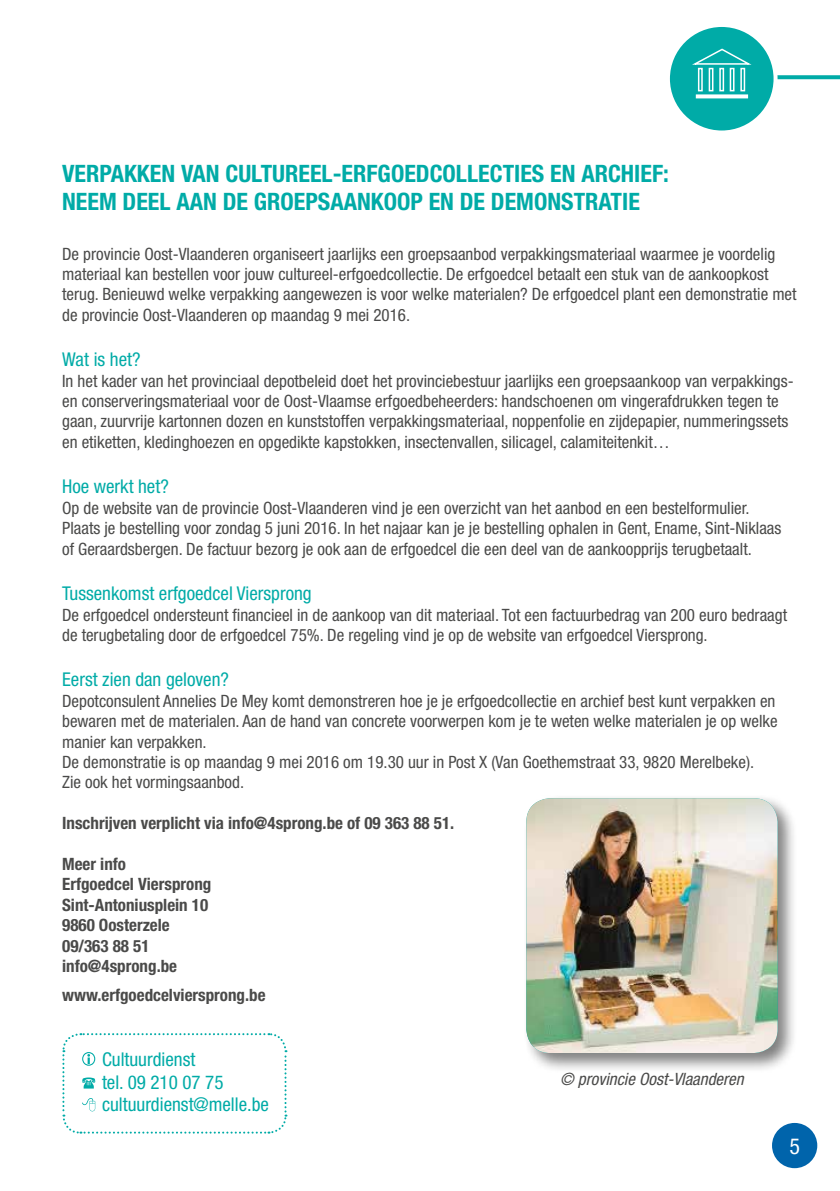
<style>
.page{position:relative;width:840px;height:1191px;background:#fff}
.page>*{position:absolute;margin:0;border:0;box-sizing:border-box;transform-origin:0 0}
.t1{font:700 condensed 24px/28.8px "Helvetica Neue LT Std";color:#00aba7}
.t2{font:condensed 22px "Helvetica Neue";color:#fff}
.t3{font:condensed 19px/22.8px "Helvetica Neue LT Std";color:#00aba7}
.t4{font:condensed 17px/20.4px "Helvetica Neue LT Std";color:#4a4a49}
.t5{font:700 condensed 17px/20.4px "Helvetica Neue LT Std";color:#4a4a49}
.t6{font:italic condensed 17px "Helvetica Neue LT Std";color:#4a4a49}
</style>
<div class="page">
<div style="left:771px;top:1123px;width:45px;height:45px;background:#0064ab;border-radius:50%"></div>
<svg style="left:62px;top:1033px;width:225px;height:101px"></svg>
<svg style="left:777px;top:75px;width:62px;height:4px"></svg>
<div style="left:667px;top:25px;width:108px;height:107px;background:#00aba7;border-radius:50%"></div>
<div style="left:665px;top:23px;width:112px;height:111px;border:4px solid #fff;border-radius:50%"></div>
<div style="left:740px;top:68px;width:4px;height:23px;border:2px solid #fff"></div>
<div style="left:729px;top:68px;width:5px;height:23px;border:2px solid #fff"></div>
<div style="left:719px;top:68px;width:4px;height:23px;border:2px solid #fff"></div>
<div style="left:708px;top:68px;width:5px;height:23px;border:2px solid #fff"></div>
<div style="left:697px;top:68px;width:5px;height:23px;border:2px solid #fff"></div>
<svg style="left:692px;top:48px;width:58px;height:17px"></svg>
<div style="left:695px;top:94px;width:52px;height:4px;border:2px solid #fff"></div>
<div style="left:522px;top:794px;width:275px;height:279px;background:#000;opacity:.5"></div>
<img style="left:526px;top:798px;width:251px;height:255px">
<h1 class="t1" style="left:62px;top:158px;width:608px">VERPAKKEN VAN CULTUREEL-ERFGOEDCOLLECTIES EN ARCHIEF:<br>NEEM DEEL AAN DE GROEPSAANKOOP EN DE DEMONSTRATIE</h1>
<p class="t4" style="left:62px;top:243px;width:735px">De provincie Oost-Vlaanderen organiseert jaarlijks een groepsaanbod verpakkingsmateriaal waarmee je voordelig materiaal kan bestellen voor jouw cultureel-erfgoedcollectie. De erfgoedcel betaalt een stuk van de aankoopkost terug. Benieuwd welke verpakking aangewezen is voor welke materialen? De erfgoedcel plant een demonstratie met de provincie Oost-Vlaanderen op maandag 9 mei 2016.</p>
<p class="t3" style="left:62px;top:348px;width:80px">Wat is het?</p>
<p class="t4" style="left:62px;top:370px;width:732px">In het kader van het provinciaal depotbeleid doet het provinciebestuur jaarlijks een groepsaankoop van verpakkings&shy;en conserveringsmateriaal voor de Oost-Vlaamse erfgoedbeheerders: handschoenen om vingerafdrukken tegen te gaan, zuurvrije kartonnen dozen en kunststoffen verpakkingsmateriaal, noppenfolie en zijdepapier, nummeringssets en etiketten, kledinghoezen en opgedikte kapstokken, insectenvallen, silicagel, calamiteitenkit…</p>
<p class="t3" style="left:62px;top:475px;width:108px">Hoe werkt het?</p>
<p class="t4" style="left:62px;top:497px;width:720px">Op de website van de provincie Oost-Vlaanderen vind je een overzicht van het aanbod en een bestelformulier.<br>Plaats je bestelling voor zondag 5 juni 2016. In het najaar kan je je bestelling ophalen in Gent, Ename, Sint-Niklaas of Geraardsbergen. De factuur bezorg je ook aan de erfgoedcel die een deel van de aankoopprijs terugbetaalt.</p>
<p class="t3" style="left:62px;top:582px;width:251px">Tussenkomst erfgoedcel Viersprong</p>
<p class="t4" style="left:62px;top:604px;width:726px">De erfgoedcel ondersteunt financieel in de aankoop van dit materiaal. Tot een factuurbedrag van 200 euro bedraagt de terugbetaling door de erfgoedcel 75%. De regeling vind je op de website van erfgoedcel Viersprong.</p>
<p class="t3" style="left:62px;top:668px;width:168px">Eerst zien dan geloven?</p>
<p class="t4" style="left:62px;top:690px;width:716px">Depotconsulent Annelies De Mey komt demonstreren hoe je je erfgoedcollectie en archief best kunt verpakken en bewaren met de materialen. Aan de hand van concrete voorwerpen kom je te weten welke materialen je op welke manier kan verpakken.<br>De demonstratie is op maandag 9 mei 2016 om 19.30 uur in Post X (Van Goethemstraat 33, 9820 Merelbeke).<br>Zie ook het vormingsaanbod.</p>
<p class="t5" style="left:62px;top:812px;width:393px">Inschrijven verplicht via info@4sprong.be of 09 363 88 51.</p>
<p class="t5" style="left:62px;top:853px;width:151px">Meer info<br>Erfgoedcel Viersprong<br>Sint-Antoniusplein 10<br>9860 Oosterzele<br>09/363 88 51 info@4sprong.be</p>
<p class="t5" style="left:62px;top:984px;width:205px">www.erfgoedcelviersprong.be</p>
<p class="t3" style="left:102px;top:1047px;width:168px">Cultuurdienst<br>tel. 09 210 07 75 cultuurdienst@melle.be</p>
<p class="t6" style="left:560px;top:1069px;width:185px">© provincie Oost-Vlaanderen</p>
<p class="t2" style="left:788px;top:1133px;width:12px">5</p>
</div>
